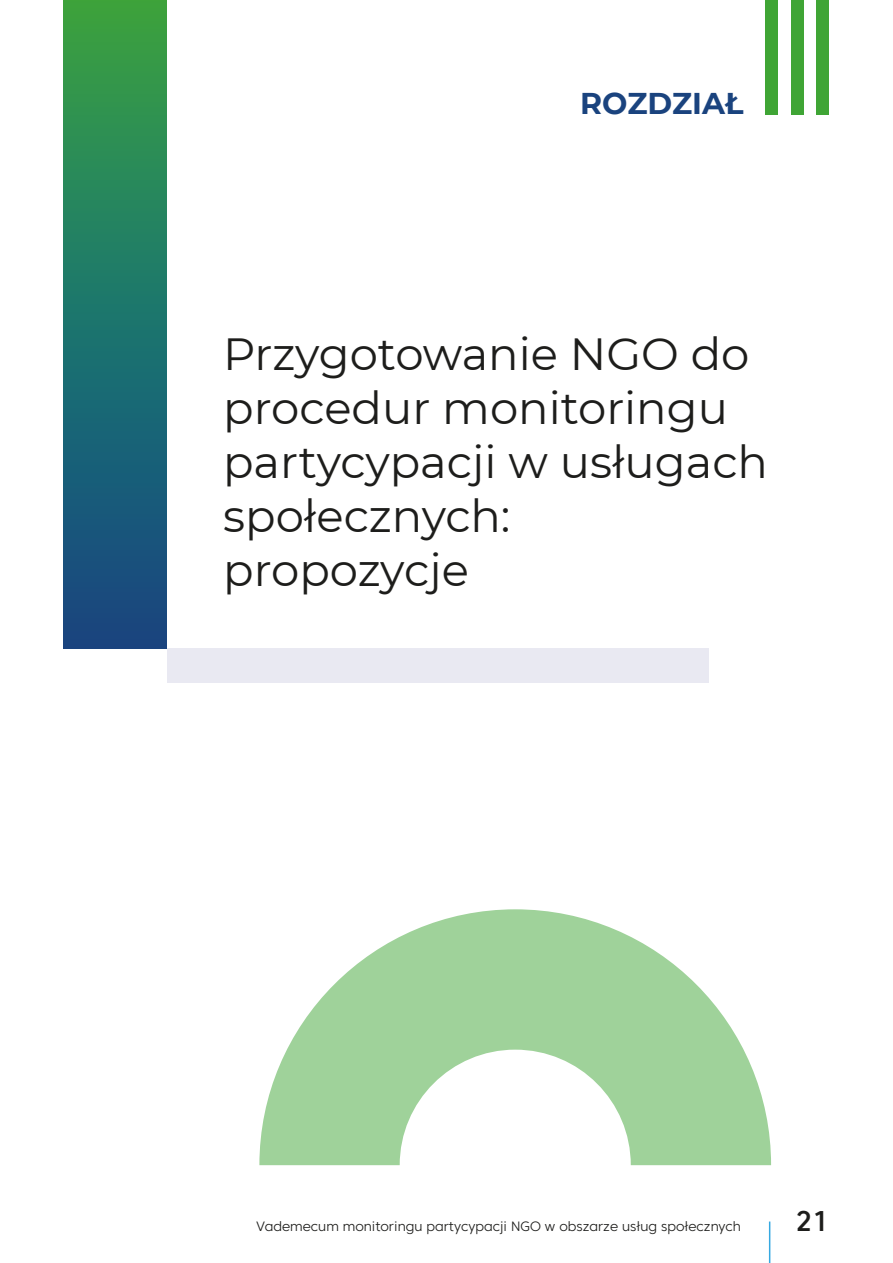
<style>
.page{position:relative;width:893px;height:1263px;background:#fff}
.page>*{position:absolute;margin:0;border:0;box-sizing:border-box;transform-origin:0 0}
.t1{font:45px/54px "Montserrat";color:#1d1d1b}
.t2{font:700 30px "Montserrat";color:#1a437e}
.t3{font:500 28.5px "Core Sans C 55";color:#1d1d1b}
.t4{font:300 13.5px "Core Sans C 35";color:#1d1d1b}
</style>
<div class="page">
<hr style="left:769px;top:1221px;width:1px;height:42px;background:#36a9e1">
<div style="left:64px;top:0;width:103px;height:648px;background:linear-gradient(to bottom,#34a346,#104589)"></div>
<div style="left:167px;top:648px;width:541px;height:34px;background:#e9e9f2"></div>
<div style="left:816px;top:0;width:13px;height:114px;background:#3fa535"></div>
<div style="left:791px;top:0;width:13px;height:114px;background:#3fa535"></div>
<div style="left:765px;top:0;width:13px;height:114px;background:#3fa535"></div>
<svg style="left:259px;top:909px;width:512px;height:256px;fill:#9fd29a"></svg>
<p class="t2" style="left:580px;top:82px;width:165px">ROZDZIAŁ</p>
<p class="t1" style="left:223px;top:325px;width:546px">Przygotowanie NGO do procedur monitoringu partycypacji w usługach społecznych:<br>propozycje</p>
<p class="t4" style="left:256px;top:1218px;width:486px">Vademecum monitoringu partycypacji NGO w obszarze usług społecznych</p>
<p class="t3" style="left:795px;top:1203px;width:36px">21</p>
</div>
